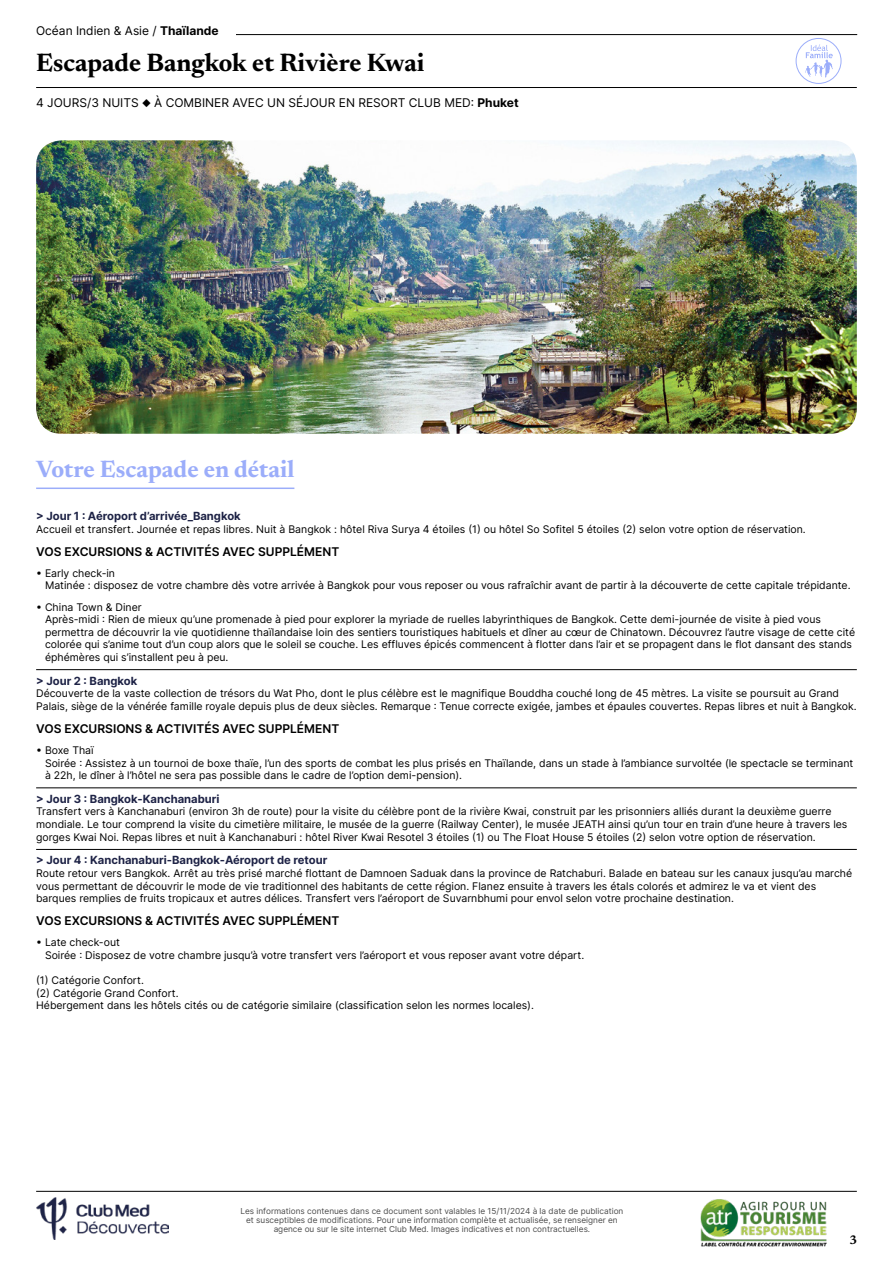
<style>
.page{position:relative;width:893px;height:1263px;background:#fff}
.page>*{position:absolute;margin:0;border:0;box-sizing:border-box;transform-origin:0 0}
.t1{font:700 25.5px "Newsreader 24 pt";color:#000}
.t2{font:700 24px "Newsreader 24 pt";color:#9badfa}
.t3{font:700 12.6px "Newsreader 24 pt";color:#000}
.t4{font:600 12px "Inter";color:#000}
.t5{font:12px "Inter";color:#000}
.t6{font:700 11.25px "Inter";color:#1e2346}
.t7{font:10.5px/12.6px "Inter";color:#000}
.t8{font:8.25px/9px "Inter";color:#4d4d4d;text-align:center}
.s1{font-weight:700}
</style>
<div class="page">
<hr style="left:64px;top:34px;width:793px;height:1px;background:#000">
<hr style="left:36px;top:87px;width:821px;height:1px;background:#000">
<div style="left:36px;top:26px;width:200px;height:17px;background:#fff"></div>
<hr style="left:36px;top:1191px;width:821px;height:1px;background:#000">
<div style="left:796px;top:38px;width:45px;height:46px;border:1px solid #9badfa;border-radius:50%"></div>
<svg style="left:805px;top:45px;width:28px;height:33px"></svg>
<img style="left:36px;top:1197px;width:132px;height:42px">
<img style="left:700px;top:1199px;width:127px;height:48px">
<img style="left:36px;top:140px;width:821px;height:294px">
<hr style="left:36px;top:487px;width:258px;height:2px;background:#9badfa">
<hr style="left:36px;top:669px;width:821px;height:1px;background:#000">
<hr style="left:36px;top:787px;width:821px;height:1px;background:#000">
<hr style="left:36px;top:849px;width:821px;height:1px;background:#000">
<p class="t5" style="left:36px;top:22px;width:184px">Océan Indien &amp; Asie / <span class="s1">Thaïlande</span></p>
<h1 class="t1" style="left:36px;top:44px;width:390px">Escapade Bangkok et Rivière Kwai</h1>
<p class="t5" style="left:36px;top:93px;width:484px">4 JOURS/3 NUITS ◆ À COMBINER AVEC UN SÉJOUR EN RESORT CLUB MED: <span class="s1">Phuket</span></p>
<h2 class="t2" style="left:36px;top:452px;width:260px">Votre Escapade en détail</h2>
<p class="t6" style="left:36px;top:508px;width:206px">&gt; Jour 1 : Aéroport d’arrivée_Bangkok</p>
<p class="t7" style="left:36px;top:522px;width:771px">Accueil et transfert. Journée et repas libres. Nuit à Bangkok : hôtel Riva Surya 4 étoiles (1) ou hôtel So Sofitel 5 étoiles (2) selon votre option de réservation.</p>
<p class="t4" style="left:36px;top:543px;width:305px">VOS EXCURSIONS &amp; ACTIVITÉS AVEC SUPPLÉMENT</p>
<p class="t7" style="left:45px;top:566px;width:807px;text-indent:-9px">• Early check-in<br>Matinée : disposez de votre chambre dès votre arrivée à Bangkok pour vous reposer ou vous rafraîchir avant de partir à la découverte de cette capitale trépidante.</p>
<p class="t7" style="left:45px;top:600px;width:812px;text-indent:-9px">• China Town &amp; Diner<br>Après-midi : Rien de mieux qu’une promenade à pied pour explorer la myriade de ruelles labyrinthiques de Bangkok. Cette demi-journée de visite à pied vous permettra de découvrir la vie quotidienne thaïlandaise loin des sentiers touristiques habituels et dîner au cœur de Chinatown. Découvrez l’autre visage de cette cité colorée qui s’anime tout d’un coup alors que le soleil se couche. Les effluves épicés commencent à flotter dans l’air et se propagent dans le flot dansant des stands éphémères qui s’installent peu à peu.</p>
<p class="t6" style="left:36px;top:672px;width:103px">&gt; Jour 2 : Bangkok</p>
<p class="t7" style="left:36px;top:687px;width:822px">Découverte de la vaste collection de trésors du Wat Pho, dont le plus célèbre est le magnifique Bouddha couché long de 45 mètres. La visite se poursuit au Grand<br>Palais, siège de la vénérée famille royale depuis plus de deux siècles. Remarque : Tenue correcte exigée, jambes et épaules couvertes. Repas libres et nuit à Bangkok.</p>
<p class="t4" style="left:36px;top:720px;width:305px">VOS EXCURSIONS &amp; ACTIVITÉS AVEC SUPPLÉMENT</p>
<p class="t7" style="left:45px;top:743px;width:810px;text-indent:-9px">• Boxe Thaï<br>Soirée : Assistez à un tournoi de boxe thaïe, l’un des sports de combat les plus prisés en Thaïlande, dans un stade à l’ambiance survoltée (le spectacle se terminant à 22h, le dîner à l’hôtel ne sera pas possible dans le cadre de l’option demi-pension).</p>
<p class="t6" style="left:36px;top:791px;width:185px">&gt; Jour 3 : Bangkok-Kanchanaburi</p>
<p class="t7" style="left:36px;top:805px;width:813px">Transfert vers à Kanchanaburi (environ 3h de route) pour la visite du célèbre pont de la rivière Kwai, construit par les prisonniers alliés durant la deuxième guerre mondiale. Le tour comprend la visite du cimetière militaire, le musée de la guerre (Railway Center), le musée JEATH ainsi qu’un tour en train d’une heure à travers les gorges Kwai Noi. Repas libres et nuit à Kanchanaburi : hôtel River Kwai Resotel 3 étoiles (1) ou The Float House 5 étoiles (2) selon votre option de réservation.</p>
<p class="t6" style="left:36px;top:852px;width:293px">&gt; Jour 4 : Kanchanaburi-Bangkok-Aéroport de retour</p>
<p class="t7" style="left:36px;top:867px;width:818px">Route retour vers Bangkok. Arrêt au très prisé marché flottant de Damnoen Saduak dans la province de Ratchaburi. Balade en bateau sur les canaux jusqu’au marché vous permettant de découvrir le mode de vie traditionnel des habitants de cette région. Flanez ensuite à travers les étals colorés et admirez le va et vient des barques remplies de fruits tropicaux et autres délices. Transfert vers l’aéroport de Suvarnbhumi pour envol selon votre prochaine destination.</p>
<p class="t4" style="left:36px;top:912px;width:305px">VOS EXCURSIONS &amp; ACTIVITÉS AVEC SUPPLÉMENT</p>
<p class="t7" style="left:45px;top:936px;width:541px;text-indent:-9px">• Late check-out<br>Soirée : Disposez de votre chambre jusqu’à votre transfert vers l’aéroport et vous reposer avant votre départ.</p>
<p class="t7" style="left:36px;top:974px;width:499px">(1) Catégorie Confort.<br>(2) Catégorie Grand Confort.<br>Hébergement dans les hôtels cités ou de catégorie similaire (classification selon les normes locales).</p>
<p class="t8" style="left:240px;top:1206px;width:384px">Les informations contenues dans ce document sont valables le 15/11/2024 à la date de publication et susceptibles de modifications. Pour une information complète et actualisée, se renseigner en agence ou sur le site internet Club Med. Images indicatives et non contractuelles.</p>
<p class="t3" style="left:849px;top:1230px;width:9px">3</p>
</div>
